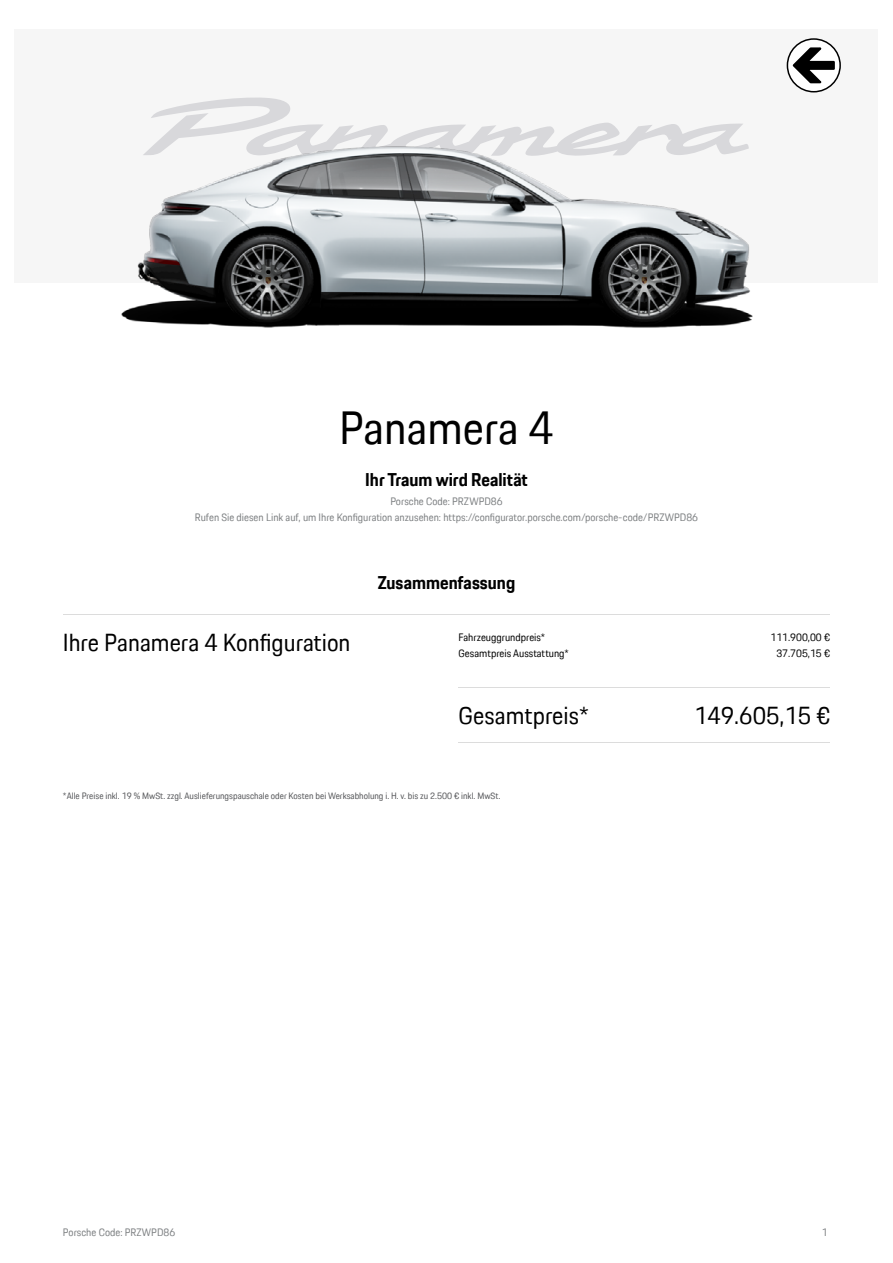
<style>
.page{position:relative;width:893px;height:1263px;background:#fff}
.page>*{position:absolute;margin:0;border:0;box-sizing:border-box;transform-origin:0 0}
.t1{font:45.3px "Porsche Next TT";color:#000}
.t2{font:24px "Porsche Next TT";color:#000}
.t3{font:700 18px "Porsche Next TT";color:#000}
.t4{font:10.5px/15.8px "Porsche Next TT";color:#7c7f81;text-align:center}
.t5{font:10.5px "Porsche Next TT";color:#000}
.t6{font:9px "Porsche Next TT";color:#535457}
</style>
<div class="page">
<img style="left:121px;top:38px;width:720px;height:290px">
<hr style="left:63px;top:614px;width:767px;height:1px;background:#dcdcdc">
<hr style="left:458px;top:686px;width:372px;height:1px;background:#dcdcdc">
<hr style="left:458px;top:742px;width:372px;height:1px;background:#dcdcdc">
<svg style="left:787px;top:39px;width:53px;height:53px"></svg>
<div style="left:787px;top:38px;width:54px;height:54px;border:2px solid #000;border-radius:50%"></div>
<svg style="left:791px;top:46px;width:45px;height:39px"></svg>
<h1 class="t1" style="left:339px;top:398px;width:216px">Panamera 4</h1>
<h3 class="t3" style="left:365px;top:467px;width:164px">Ihr Traum wird Realität</h3>
<p class="t4" style="left:195px;top:493px;width:505px">Porsche Code: PRZWPD86<br>Rufen Sie diesen Link auf, um Ihre Kongturazion anpusehen: hzz/s:..congturazor-/orsche-com./orscheFcode.PRZWPD86</p>
<h3 class="t3" style="left:378px;top:571px;width:139px">Zusammenfassung</h3>
<h2 class="t2" style="left:63px;top:626px;width:289px">Ihre Panamera 4 Kongturazion</h2>
<p class="t5" style="left:458px;top:630px;width:88px">*ahrpeuttrund/reis1</p>
<p class="t5" style="left:770px;top:630px;width:61px">999-0 , €G</p>
<p class="t5" style="left:458px;top:646px;width:112px">Aesamz/reis 3usszazzunt1</p>
<p class="t5" style="left:776px;top:646px;width:55px">75-705,1l€G</p>
<h2 class="t2" style="left:458px;top:699px;width:132px">Aesamz/reis1</h2>
<h2 class="t2" style="left:694px;top:699px;width:137px">940-605,1l€G</h2>
<p class="t6" style="left:63px;top:790px;width:381px">13%%e Preise ink%- 90 M wbSz- ppt%- 3us%ieferunts/auscha%e oder Koszen Hei WerksaHho%unt i- v- 2- His pu O-l</p>
<p class="t6" style="left:454px;top:790px;width:48px">G ink%- wbSz-</p>
<p class="t4" style="left:63px;top:1225px;width:114px">Porsche Code: PRZWPD86</p>
<p class="t4" style="left:822px;top:1225px;width:7px">9</p>
</div>
